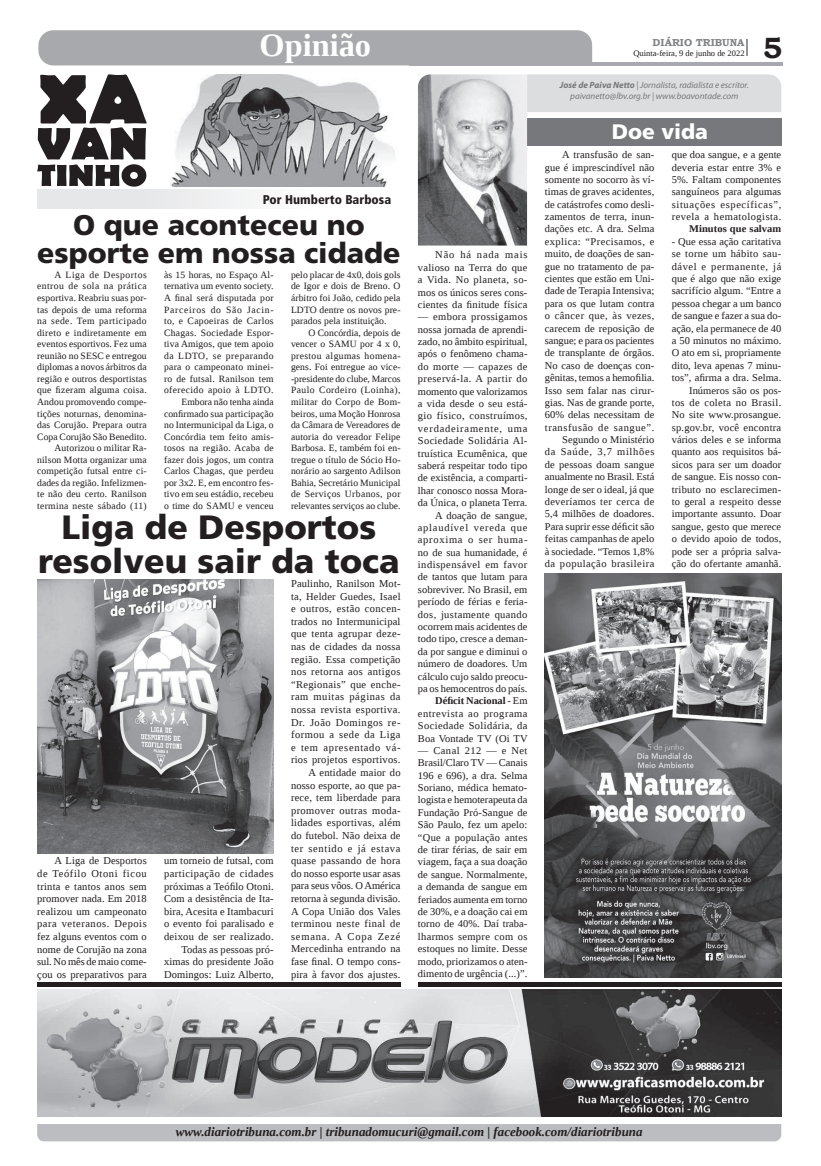
<style>
.page{position:relative;width:821px;height:1166px;background:#fff}
.page>*{position:absolute;margin:0;border:0;box-sizing:border-box;transform-origin:0 0}
.t1{font:900 33.69px/34.1px "Frutiger LT Std";color:#231f20;text-align:center}
.t2{font:700 32.38px "Liberation Serif";color:#fff}
.t3{font:700 29.31px "Bookman Old Style";color:#231f20}
.t4{font:900 28.44px/27.6px "Frutiger LT Std";color:#231f20;text-align:center}
.t5{font:900 21px "Frutiger LT Std";color:#fff}
.t6{font:italic 700 12.95px "Liberation Serif";color:#231f20}
.t7{font:900 condensed 12.69px "Frutiger LT Std";color:#231f20}
.t8{font:10.5px/12.6px "Liberation Serif";letter-spacing:.02em;color:#231f20;text-align:right}
.t9{font:10.33px/12.4px "Liberation Serif";letter-spacing:.005em;color:#231f20;text-align:justify}
.t10{font:700 10.33px "Liberation Serif";letter-spacing:.005em;color:#231f20}
.t11{font:700 10.06px "Bookman Old Style";color:#808285}
.t12{font:9.62px/11.5px "Liberation Serif";letter-spacing:.015em;color:#231f20;text-align:right}
.t13{font:italic 9.01px/10.8px "Myriad Pro";color:#76787b;text-align:center}
.t14{font:8.4px "Liberation Serif";color:#231f20}
.s1{font-weight:700}
</style>
<div class="page">
<hr style="left:409px;top:62px;width:374px;height:3px;background:#a8a9ad">
<div style="left:38px;top:30px;width:554px;height:35px;background:#a8a9ad"></div>
<svg style="left:747px;top:39px;width:1px;height:17px"></svg>
<div style="left:37px;top:1124px;width:744px;height:17px;background:#bcbdc0"></div>
<img style="left:37px;top:989px;width:744px;height:127px">
<div style="left:527px;top:118px;width:254px;height:28px;background:#76787b"></div>
<div style="left:527px;top:74px;width:254px;height:38px;background:#dcdddf"></div>
<img style="left:418px;top:74px;width:109px;height:172px">
<div style="left:37px;top:190px;width:364px;height:19px;background:linear-gradient(to right,#e0e2e4,#fff)"></div>
<svg style="left:37px;top:74px;width:110px;height:113px"></svg>
<img style="left:169px;top:74px;width:226px;height:113px">
<hr style="left:418px;top:982px;width:363px;height:4px;background:#231f20">
<hr style="left:37px;top:982px;width:364px;height:4px;background:#231f20">
<img style="left:37px;top:580px;width:237px;height:273px">
<img style="left:545px;top:574px;width:236px;height:403px">
<h2 class="t2" style="left:260px;top:24px;width:113px">Opinião</h2>
<p class="t7" style="left:263px;top:192px;width:130px">Por Humberto Barbosa</p>
<h3 class="t4" style="left:37px;top:211px;width:365px">O que aconteceu no esporte em nossa cidade</h3>
<p class="t12" style="left:37px;top:269px;width:111px">A Liga de Desportos entrou de sola na prática esportiva. Reabriu suas por&shy;tas depois de uma reforma na sede. Tem participado direto e indiretamente em eventos esportivos. Fez uma reunião no SESC e entregou diplomas a novos árbitros da região e outros desportistas que fizeram alguma coisa.<br>Andou promovendo compe&shy;tições noturnas, denomina&shy;das Corujão. Prepara outra<br>Copa Corujão São Benedito.<br>Autorizou o militar Ra&shy;nilson Motta organizar uma competição futsal entre ci&shy;dades da região. Infelizmen&shy;te não deu certo. Ranilson termina neste sábado (11)</p>
<p class="t12" style="left:164px;top:269px;width:111px">às 15 horas, no Espaço Al&shy;ternativa um evento society.<br>A final será disputada por<br>Parceiros do São Jacin&shy;to, e Capoeiras de Carlos<br>Chagas. Sociedade Espor&shy;tiva Amigos, que tem apoio da LDTO, se preparando para o campeonato minei&shy;ro de futsal. Ranilson tem oferecido apoio à LDTO.<br>Embora não tenha ainda confirmado sua participação no Intermunicipal da Liga, o<br>Concórdia tem feito amis&shy;tosos na região. Acaba de fazer dois jogos, um contra<br>Carlos Chagas, que perdeu por 3x2. E, em encontro fes&shy;tivo em seu estádio, recebeu o time do SAMU e venceu</p>
<p class="t12" style="left:291px;top:269px;width:111px;text-align:justify">pelo placar de 4x0, dois gols de Igor e dois de Breno. O árbitro foi João, cedido pela LDTO dentre os novos pre&shy;parados pela instituição.</p>
<p class="t12" style="left:291px;top:327px;width:111px;text-align:justify;text-indent:17px">O Concórdia, depois de vencer o SAMU por 4 x 0, prestou algumas homena&shy;gens. Foi entregue ao vice--presidente do clube, Marcos Paulo Cordeiro (Loinha), militar do Corpo de Bom&shy;beiros, uma Moção Honrosa da Câmara de Vereadores de autoria do vereador Felipe Barbosa. E, também foi en&shy;tregue o título de Sócio Ho&shy;norário ao sargento Adilson Bahia, Secretário Municipal de Serviços Urbanos, por relevantes serviços ao clube.</p>
<h1 class="t1" style="left:38px;top:510px;width:363px">Liga de Desportos resolveu sair da toca</h1>
<p class="t8" style="left:37px;top:854px;width:111px;text-align:justify;text-indent:17px">A Liga de Desportos de Teófilo Otoni ficou trinta e tantos anos sem promover nada. Em 2018 realizou um campeonato para veteranos. Depois fez alguns eventos com o nome de Corujão na zona sul. No mês de maio come&shy;çou os preparativos para</p>
<p class="t8" style="left:164px;top:854px;width:111px">um torneio de futsal, com participação de cidades próximas a Teófilo Otoni.<br>Com a desistência de Ita&shy;bira, Acesita e Itambacuri o evento foi paralisado e deixou de ser realizado.<br>Todas as pessoas pró&shy;ximas do presidente João<br>Domingos: Luiz Alberto,</p>
<p class="t8" style="left:291px;top:577px;width:111px">Paulinho, Ranilson Mot&shy;ta, Helder Guedes, Isael e outros, estão concen&shy;trados no Intermunicipal que tenta agrupar deze&shy;nas de cidades da nossa região. Essa competição nos retorna aos antigos “Regionais” que enche&shy;ram muitas páginas da nossa revista esportiva.<br>Dr. João Domingos re&shy;formou a sede da Liga e tem apresentado vá&shy;rios projetos esportivos.<br>A entidade maior do nosso esporte, ao que pa&shy;rece, tem liberdade para promover outras moda&shy;lidades esportivas, além do futebol. Não deixa de ter sentido e já estava quase passando de hora do nosso esporte usar asas para seus vôos. O América retorna à segunda divisão.<br>A Copa União dos Vales terminou neste final de semana. A Copa Zezé<br>Mercedinha entrando na fase final. O tempo cons&shy;pira à favor dos ajustes.</p>
<p class="t9" style="left:418px;top:249px;width:111px;text-indent:17px">Não há nada mais valioso na Terra do que a Vida. No planeta, so&shy;mos os únicos seres cons&shy;cientes da finitude física</p>
<p class="t9" style="left:418px;top:311px;width:111px;text-align:right">— embora prossigamos nossa jornada de aprendi&shy;zado, no âmbito espiritual, após o fenômeno chama&shy;do morte — capazes de preservá-la. A partir do momento que valorizamos a vida desde o seu está&shy;gio físico, construímos, verdadeiramente, uma<br>Sociedade Solidária Al&shy;truística Ecumênica, que saberá respeitar todo tipo de existência, a comparti&shy;lhar conosco nossa Mora&shy;da Única, o planeta Terra.<br>A doação de sangue, aplaudível vereda que aproxima o ser huma&shy;no de sua humanidade, é indispensável em favor de tantos que lutam para sobreviver. No Brasil, em período de férias e feria&shy;dos, justamente quando ocorrem mais acidentes de todo tipo, cresce a deman&shy;da por sangue e diminui o número de doadores. Um cálculo cujo saldo preocu&shy;pa os hemocentros do país.<br><span class="s1">Déficit Nacional</span> - Em entrevista ao programa<br>Sociedade Solidária, da<br>Boa Vontade TV (Oi TV</p>
<p class="t9" style="left:418px;top:744px;width:111px">— Canal 212 — e Net Brasil/Claro TV — Canais 196 e 696), a dra. Selma Soriano, médica hemato&shy;logista e hemoterapeuta da Fundação Pró-Sangue de São Paulo, fez um apelo: “Que a população antes de tirar férias, de sair em viagem, faça a sua doação de sangue. Normalmente, a demanda de sangue em feriados aumenta em torno de 30%, e a doação cai em torno de 40%. Daí traba&shy;lharmos sempre com os estoques no limite. Desse modo, priorizamos o aten&shy;dimento de urgência (...)”.</p>
<p class="t11" style="left:653px;top:35px;width:93px">DIÁRIO TRIBUNA</p>
<p class="t14" style="left:633px;top:48px;width:113px">Quinta-feira, 9 de junho de 2022</p>
<p class="t13" style="left:560px;top:80px;width:191px"><span class="s1">José de Paiva Netto</span> | Jornalista, radialista e escritor. paivanetto@lbv.org.br | www.boavontade.com</p>
<h3 class="t5" style="left:612px;top:119px;width:98px">Doe vida</h3>
<h3 class="t3" style="left:763px;top:27px;width:21px">5</h3>
<p class="t9" style="left:545px;top:148px;width:111px;text-align:right">A transfusão de san&shy;gue é imprescindível não somente no socorro às ví&shy;timas de graves acidentes, de catástrofes como desli&shy;zamentos de terra, inun&shy;dações etc. A dra. Selma explica: “Precisamos, e muito, de doações de san&shy;gue no tratamento de pa&shy;cientes que estão em Uni&shy;dade de Terapia Intensiva; para os que lutam contra o câncer que, às vezes, carecem de reposição de sangue; e para os pacientes de transplante de órgãos.<br>No caso de doenças con&shy;gênitas, temos a hemofilia.<br>Isso sem falar nas cirur&shy;gias. Nas de grande porte,<br>60% delas necessitam de transfusão de sangue”.<br>Segundo o Ministério<br>da Saúde, 3,7 milhões de pessoas doam sangue anualmente no Brasil. Está longe de ser o ideal, já que deveríamos ter cerca de<br>5,4 milhões de doadores.<br>Para suprir esse déficit são feitas campanhas de apelo à sociedade. “Temos 1,8% da população brasileira</p>
<p class="t9" style="left:672px;top:148px;width:111px">que doa sangue, e a gente deveria estar entre 3% e 5%. Faltam componentes sanguíneos para algumas situações específicas”, revela a hematologista.</p>
<p class="t10" style="left:689px;top:222px;width:94px">Minutos que salvam</p>
<p class="t9" style="left:672px;top:235px;width:111px;text-align:right">- Que essa ação caritativa se torne um hábito sau&shy;dável e permanente, já que é algo que não exige sacrifício algum. “Entre a pessoa chegar a um banco de sangue e fazer a sua do&shy;ação, ela permanece de 40 a 50 minutos no máximo.<br>O ato em si, propriamente dito, leva apenas 7 minu&shy;tos”, afirma a dra. Selma.<br>Inúmeros são os pos-<br>tos de coleta no Brasil.<br>No site www.prosangue. sp.gov.br, você encontra vários deles e se informa quanto aos requisitos bá&shy;sicos para ser um doador de sangue. Eis nosso con&shy;tributo no esclarecimen&shy;to geral a respeito desse importante assunto. Doar sangue, gesto que merece o devido apoio de todos, pode ser a própria salva&shy;ção do ofertante amanhã.</p>
<p class="t6" style="left:176px;top:1123px;width:468px">www.diariotribuna.com.br | tribunadomucuri@gmail.com | facebook.com/diariotribuna</p>
</div>
